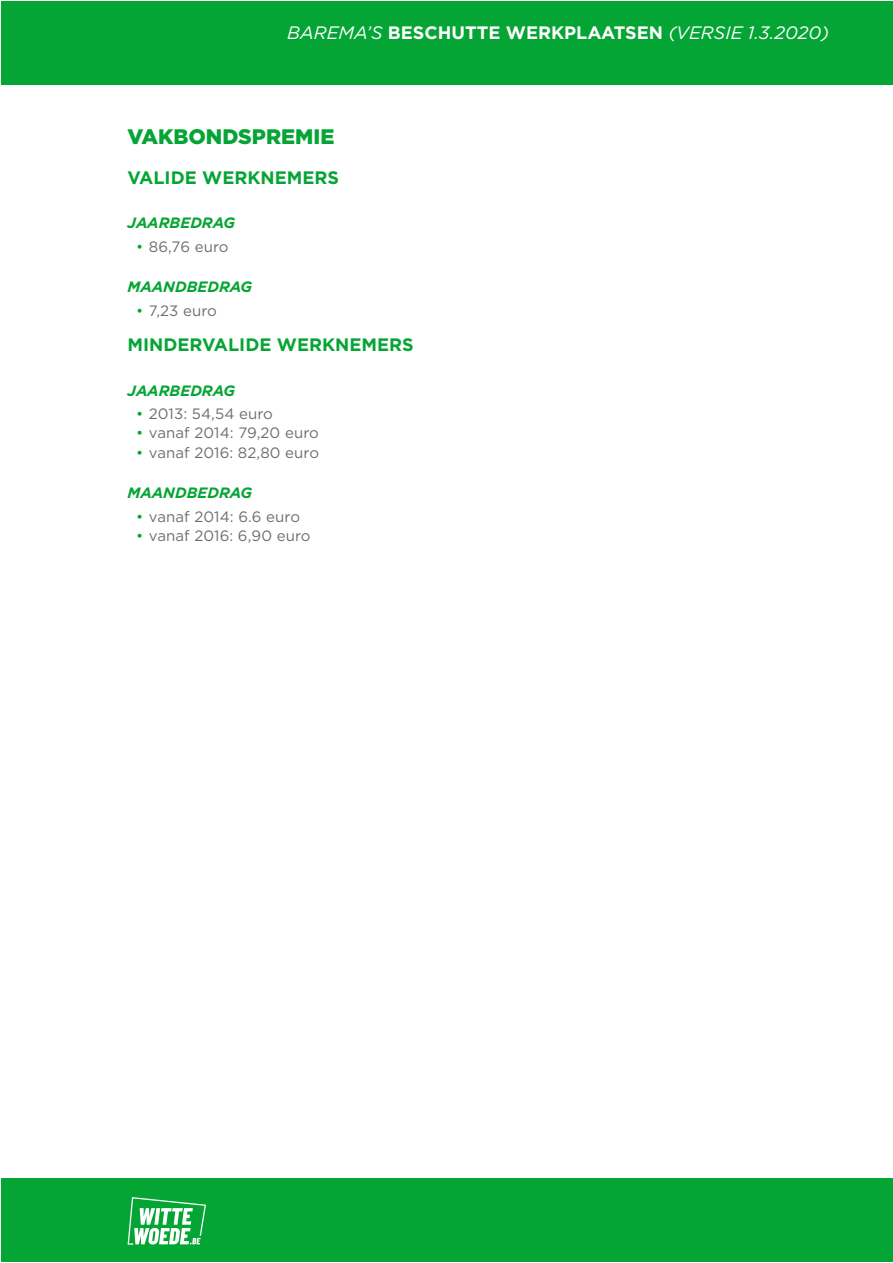
<style>
.page{position:relative;width:893px;height:1263px;background:#fff}
.page>*{position:absolute;margin:0;border:0;box-sizing:border-box;transform-origin:0 0}
.t1{font:900 21px "Gotham";color:#05a535}
.t2{font:italic 18px "Gotham";color:#fff}
.t3{font:700 18px "Gotham";color:#05a535}
.t4{font:15px "Gotham";letter-spacing:.005em;color:#6e6e6e}
.t5{font:italic 700 15px "Gotham";color:#05a535}
.s1{font-weight:700;font-style:normal}
.s2{color:#05a535}
</style>
<div class="page">
<div style="left:1px;top:1px;width:891px;height:83px;background:#05a535"></div>
<div style="left:1px;top:1179px;width:891px;height:83px;background:#05a535"></div>
<svg style="left:128px;top:1197px;width:78px;height:48px"></svg>
<p class="t2" style="left:287px;top:21px;width:543px">BAREMA’S <span class="s1">BESCHUTTE WERKPLAATSEN</span> (VERSIE 1.3.2020)</p>
<h1 class="t1" style="left:128px;top:122px;width:208px">VAKBONDSPREMIE</h1>
<p class="t3" style="left:128px;top:165px;width:213px">VALIDE WERKNEMERS</p>
<p class="t5" style="left:128px;top:213px;width:109px">JAARBEDRAG</p>
<p class="t4" style="left:136px;top:237px;width:94px"><span class="s2">•</span> 86,76 euro</p>
<p class="t5" style="left:128px;top:277px;width:126px">MAANDBEDRAG</p>
<p class="t4" style="left:136px;top:301px;width:82px"><span class="s2">•</span> 7,23 euro</p>
<p class="t3" style="left:128px;top:333px;width:288px">MINDERVALIDE WERKNEMERS</p>
<p class="t5" style="left:128px;top:380px;width:109px">JAARBEDRAG</p>
<p class="t4" style="left:136px;top:404px;width:138px"><span class="s2">•</span> 2013: 54,54 euro</p>
<p class="t4" style="left:136px;top:424px;width:184px"><span class="s2">•</span> vanaf 2014: 79,20 euro</p>
<p class="t4" style="left:136px;top:443px;width:185px"><span class="s2">•</span> vanaf 2016: 82,80 euro</p>
<p class="t5" style="left:128px;top:483px;width:126px">MAANDBEDRAG</p>
<p class="t4" style="left:136px;top:507px;width:166px"><span class="s2">•</span> vanaf 2014: 6.6 euro</p>
<p class="t4" style="left:136px;top:526px;width:176px"><span class="s2">•</span> vanaf 2016: 6,90 euro</p>
</div>
